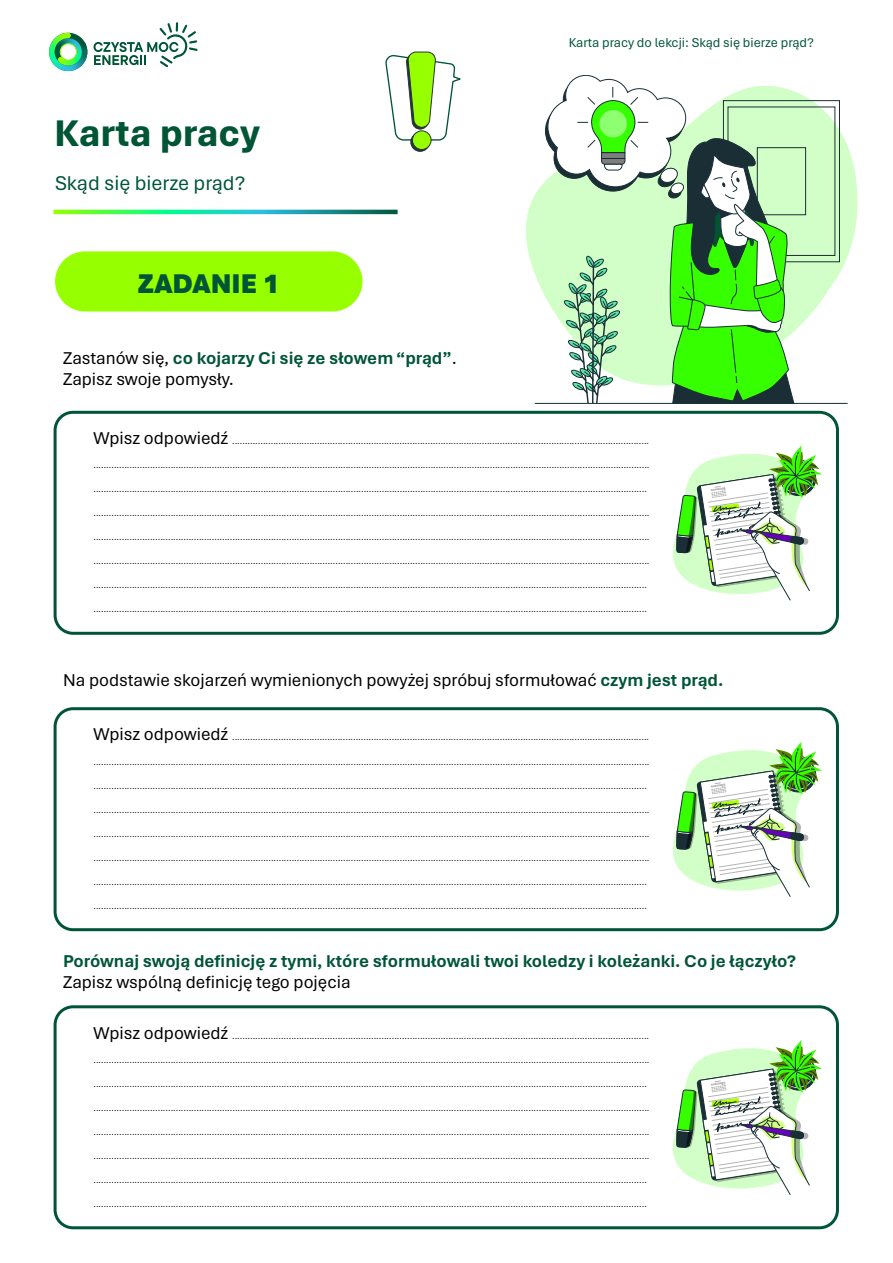
<style>
.page{position:relative;width:893px;height:1263px;background:#fff}
.page>*{position:absolute;margin:0;border:0;box-sizing:border-box;transform-origin:0 0}
.t1{font:800 39px "Aptos";color:#005537}
.t2{font:900 28.5px "Aptos";color:#005537}
.t3{font:21px "Aptos";color:#005537}
.t4{font:18px/21.6px "Aptos";color:#000}
.t5{font:700 18px "Aptos";color:#005537}
.t6{font:13.5px "Aptos";color:#005537}
.t7{font:9px "Aptos";color:#000}
.s1{font-weight:700;color:#005537}
.s2{font-size:18px}
</style>
<div class="page">
<div style="left:54px;top:411px;width:785px;height:224px;border:3px solid #005537;border-radius:18px"></div>
<div style="left:54px;top:707px;width:785px;height:224px;border:3px solid #005537;border-radius:18px"></div>
<div style="left:54px;top:1005px;width:785px;height:224px;border:3px solid #005537;border-radius:18px"></div>
<svg style="left:54px;top:210px;width:344px;height:4px"></svg>
<div style="left:55px;top:251px;width:307px;height:60px;background:#96ff00;border-radius:30px"></div>
<div style="left:411px;top:133px;width:18px;height:18px;background:#263338;border-radius:50%"></div>
<div style="left:411px;top:133px;width:19px;height:18px;border:1px solid #263338;border-radius:50%"></div>
<svg style="left:385px;top:52px;width:76px;height:89px"></svg>
<div style="left:412px;top:131px;width:19px;height:18px;background:#96ff00;border-radius:50%"></div>
<div style="left:412px;top:131px;width:19px;height:19px;border:1px solid #263338;border-radius:50%"></div>
<svg style="left:49px;top:33px;width:38px;height:38px"></svg>
<div style="left:60px;top:43px;width:17px;height:17px;border:1px solid #96ff00;border-radius:50%"></div>
<svg style="left:94px;top:22px;width:104px;height:45px"></svg>
<svg style="left:526px;top:92px;width:331px;height:238px;fill:#d2ffc7"></svg>
<hr style="left:535px;top:403px;width:313px;height:1px;background:#1a2e35">
<div style="left:723px;top:100px;width:117px;height:162px;border:1px solid #1a2e35"></div>
<div style="left:757px;top:147px;width:49px;height:68px;border:1px solid #1a2e35"></div>
<svg style="left:545px;top:75px;width:250px;height:329px"></svg>
<svg style="left:673px;top:445px;width:149px;height:155px"></svg>
<svg style="left:673px;top:742px;width:149px;height:155px"></svg>
<svg style="left:673px;top:1040px;width:149px;height:155px"></svg>
<h1 class="t1" style="left:54px;top:106px;width:207px">Karta pracy</h1>
<h3 class="t3" style="left:55px;top:169px;width:192px">Skąd się bierze prąd?</h3>
<h2 class="t2" style="left:138px;top:264px;width:143px">ZADANIE 1</h2>
<h3 class="t4" style="left:63px;top:346px;width:395px">Zastanów się, <span class="s1">co kojarzy Ci się ze słowem “prąd”</span>.<br>Zapisz swoje pomysły.</h3>
<h3 class="t6" style="left:569px;top:34px;width:247px">Karta pracy do lekcji: Skąd się bierze prąd?</h3>
<p class="t7" style="left:93px;top:435px;width:557px"><span class="s2">Wpisz odpowiedź</span> ..................................................................................................................................................................</p>
<p class="t7" style="left:93px;top:459px;width:557px">........................................................................................................................................................................................................................</p>
<p class="t7" style="left:93px;top:483px;width:555px">.......................................................................................................................................................................................................................</p>
<p class="t7" style="left:93px;top:507px;width:557px">........................................................................................................................................................................................................................</p>
<p class="t7" style="left:93px;top:531px;width:557px">........................................................................................................................................................................................................................</p>
<p class="t7" style="left:93px;top:555px;width:557px">........................................................................................................................................................................................................................</p>
<p class="t7" style="left:93px;top:579px;width:555px">.......................................................................................................................................................................................................................</p>
<p class="t7" style="left:93px;top:603px;width:555px">.......................................................................................................................................................................................................................</p>
<h3 class="t4" style="left:63px;top:668px;width:662px">Na podstawie skojarzeń wymienionych powyżej spróbuj sformułować <span class="s1">czym jest prąd.</span></h3>
<p class="t7" style="left:93px;top:731px;width:557px"><span class="s2">Wpisz odpowiedź</span> ..................................................................................................................................................................</p>
<p class="t7" style="left:93px;top:755px;width:557px">........................................................................................................................................................................................................................</p>
<p class="t7" style="left:93px;top:779px;width:555px">.......................................................................................................................................................................................................................</p>
<p class="t7" style="left:93px;top:803px;width:557px">........................................................................................................................................................................................................................</p>
<p class="t7" style="left:93px;top:827px;width:557px">........................................................................................................................................................................................................................</p>
<p class="t7" style="left:93px;top:851px;width:557px">........................................................................................................................................................................................................................</p>
<p class="t7" style="left:93px;top:875px;width:555px">.......................................................................................................................................................................................................................</p>
<p class="t7" style="left:93px;top:899px;width:555px">.......................................................................................................................................................................................................................</p>
<h3 class="t5" style="left:63px;top:948px;width:734px">Porównaj swoją definicję z tymi, które sformułowali twoi koledzy i koleżanki. Co je łączyło?</h3>
<h3 class="t4" style="left:63px;top:971px;width:289px">Zapisz wspólną definicję tego pojęcia</h3>
<p class="t7" style="left:93px;top:1029px;width:557px"><span class="s2">Wpisz odpowiedź</span> ..................................................................................................................................................................</p>
<p class="t7" style="left:93px;top:1053px;width:557px">........................................................................................................................................................................................................................</p>
<p class="t7" style="left:93px;top:1077px;width:555px">.......................................................................................................................................................................................................................</p>
<p class="t7" style="left:93px;top:1101px;width:557px">........................................................................................................................................................................................................................</p>
<p class="t7" style="left:93px;top:1125px;width:557px">........................................................................................................................................................................................................................</p>
<p class="t7" style="left:93px;top:1149px;width:557px">........................................................................................................................................................................................................................</p>
<p class="t7" style="left:93px;top:1173px;width:555px">.......................................................................................................................................................................................................................</p>
<p class="t7" style="left:93px;top:1197px;width:555px">.......................................................................................................................................................................................................................</p>
</div>
